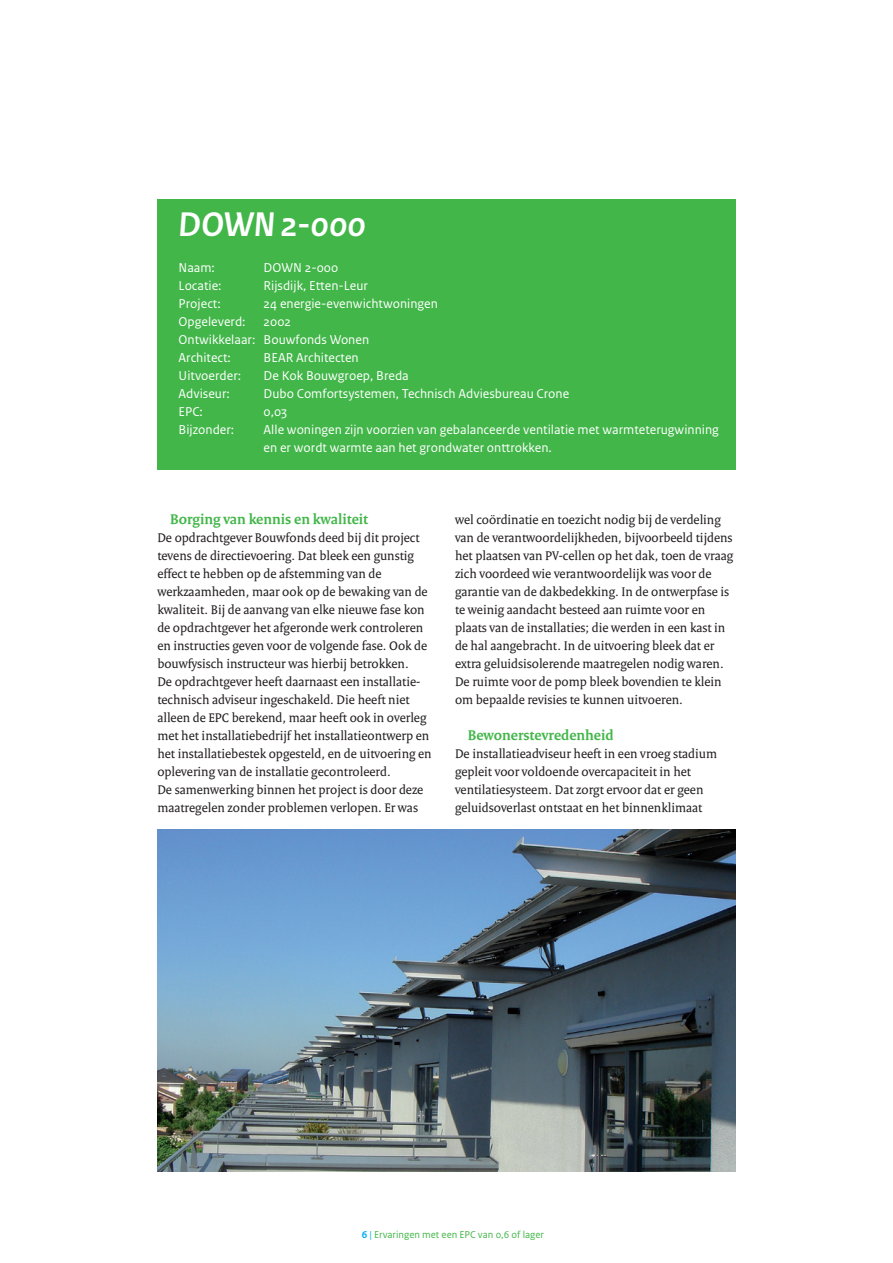
<style>
.page{position:relative;width:893px;height:1263px;background:#fff}
.page>*{position:absolute;margin:0;border:0;box-sizing:border-box;transform-origin:0 0}
.t1{font:italic 700 36px "Rijksoverheid Sans Heading";color:#fff}
.t2{font:700 15px "Rijksoverheid Serif";color:#42b649}
.t3{font:13.5px/18px "Rijksoverheid Serif";color:#231f20}
.t4{font:13.5px/18px "Rijksoverheid Sans Text";color:#fff}
.t5{font:10.5px "Rijksoverheid Sans Text";color:#42b649}
.s1{font-weight:700;color:#00aeef}
.s2{color:#00aeef}
</style>
<div class="page">
<div style="left:157px;top:200px;width:579px;height:270px;background:#42b649"></div>
<img style="left:157px;top:830px;width:579px;height:342px">
<h1 class="t1" style="left:179px;top:204px;width:189px">DOWN 2-000</h1>
<p class="t4" style="left:179px;top:259px;width:38px">Naam:</p>
<p class="t4" style="left:264px;top:259px;width:76px">DOWN 2-000</p>
<p class="t4" style="left:179px;top:277px;width:44px">Locatie:</p>
<p class="t4" style="left:264px;top:277px;width:106px">Rijsdijk, Etten-Leur</p>
<p class="t4" style="left:179px;top:295px;width:44px">Project:</p>
<p class="t4" style="left:264px;top:295px;width:176px">24 energie-evenwichtwoningen</p>
<p class="t4" style="left:179px;top:313px;width:68px">Opgeleverd:</p>
<p class="t4" style="left:179px;top:313px;width:192px;text-indent:85px">2002<br>Ontwikkelaar: Bouwfonds Wonen<br>Architect:</p>
<p class="t4" style="left:264px;top:349px;width:97px">BEAR Architecten</p>
<p class="t4" style="left:179px;top:367px;width:64px">Uitvoerder:</p>
<p class="t4" style="left:264px;top:367px;width:147px">De Kok Bouwgroep, Breda</p>
<p class="t4" style="left:179px;top:385px;width:53px">Adviseur:</p>
<p class="t4" style="left:264px;top:385px;width:307px">Dubo Comfortsystemen, Technisch Adviesbureau Crone</p>
<p class="t4" style="left:179px;top:403px;width:26px">EPC:</p>
<p class="t4" style="left:264px;top:403px;width:25px">0,03</p>
<p class="t4" style="left:179px;top:421px;width:57px">Bijzonder:</p>
<p class="t4" style="left:264px;top:421px;width:457px">Alle woningen zijn voorzien van gebalanceerde ventilatie met warmteterugwinning en er wordt warmte aan het grondwater onttrokken.</p>
<p class="t2" style="left:170px;top:510px;width:200px">Borging van kennis en kwaliteit</p>
<p class="t3" style="left:157px;top:528px;width:276px">De opdrachtgever Bouwfonds deed bij dit project tevens de directievoering. Dat bleek een gunstig effect te hebben op de afstemming van de werkzaamheden, maar ook op de bewaking van de kwaliteit. Bij de aanvang van elke nieuwe fase kon de opdrachtgever het afgeronde werk controleren en instructies geven voor de volgende fase. Ook de bouwfysisch instructeur was hierbij betrokken.<br>De opdrachtgever heeft daarnaast een installatie&shy;technisch adviseur ingeschakeld. Die heeft niet alleen de EPC berekend, maar heeft ook in overleg met het installatiebedrijf het installatieontwerp en het installatiebestek opgesteld, en de uitvoering en oplevering van de installatie gecontroleerd.<br>De samenwerking binnen het project is door deze maatregelen zonder problemen verlopen. Er was</p>
<p class="t3" style="left:455px;top:510px;width:280px">wel coördinatie en toezicht nodig bij de verdeling van de verantwoordelijkheden, bijvoorbeeld tijdens het plaatsen van PV-cellen op het dak, toen de vraag zich voordeed wie verantwoordelijk was voor de garantie van de dakbedekking. In de ontwerpfase is te weinig aandacht besteed aan ruimte voor en plaats van de installaties; die werden in een kast in de hal aangebracht. In de uitvoering bleek dat er extra geluidsisolerende maatregelen nodig waren.<br>De ruimte voor de pomp bleek bovendien te klein om bepaalde revisies te kunnen uitvoeren.</p>
<p class="t2" style="left:468px;top:726px;width:147px">Bewonerstevredenheid</p>
<p class="t3" style="left:455px;top:744px;width:264px">De installatieadviseur heeft in een vroeg stadium gepleit voor voldoende overcapaciteit in het ventilatiesysteem. Dat zorgt ervoor dat er geen geluidsoverlast ontstaat en het binnenklimaat</p>
<p class="t5" style="left:362px;top:1229px;width:184px"><span class="s1">6</span> <span class="s2">|</span> Ervaringen met een EPC van 0,6 of lager</p>
</div>
